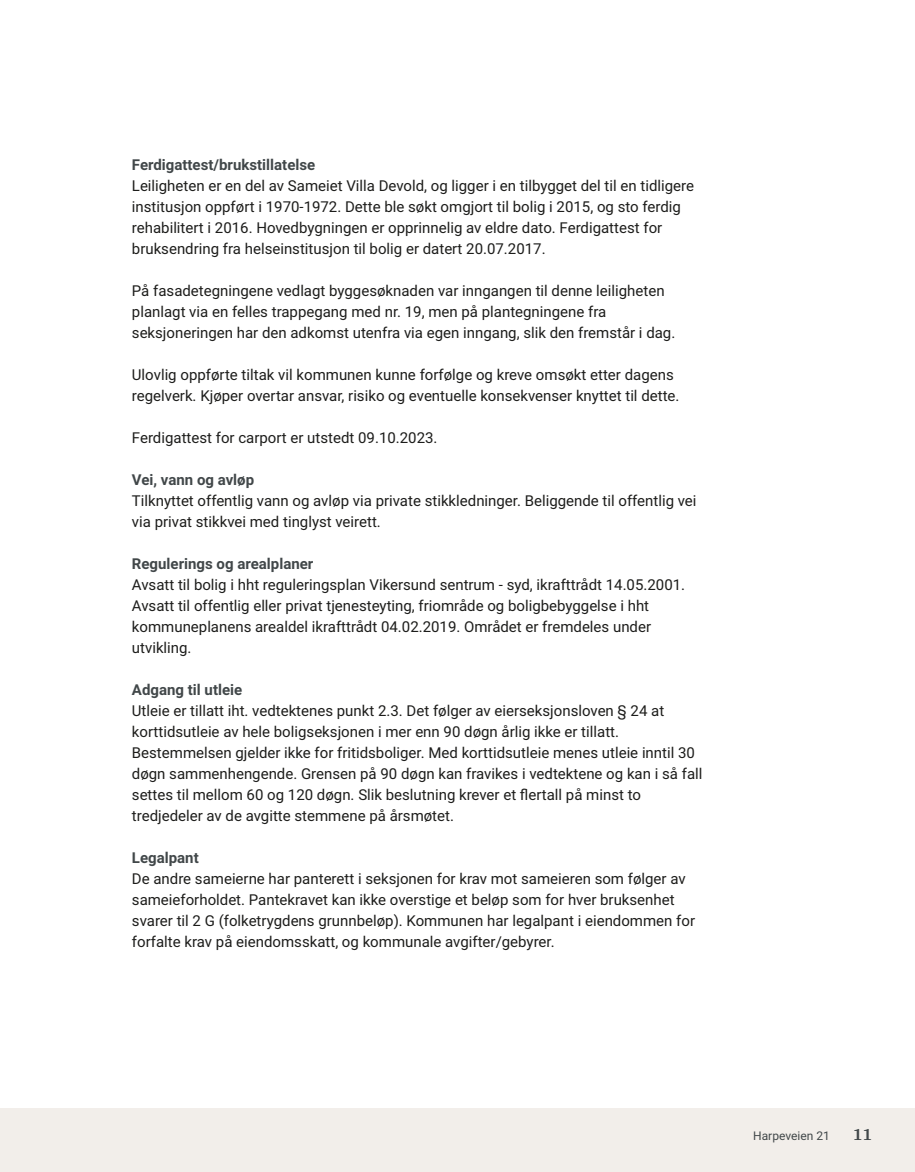
<style>
.page{position:relative;width:915px;height:1172px;background:#fff}
.page>*{position:absolute;margin:0;border:0;box-sizing:border-box;transform-origin:0 0}
.t1{font:700 18px "Arya";color:#414749}
.t2{font:15px/21px "Roboto";color:#1d1d1b}
.t3{font:700 15px "Roboto";color:#414749}
.t4{font:12px "Roboto";color:#414749}
</style>
<div class="page">
<div style="left:0;top:1108px;width:914px;height:64px;background:#f2eeea"></div>
<p class="t3" style="left:132px;top:154px;width:185px">Ferdigattest/brukstillatelse</p>
<p class="t2" style="left:132px;top:174px;width:563px">Leiligheten er en del av Sameiet Villa Devold, og ligger i en tilbygget del til en tidligere institusjon oppført i 1970‑1972. Dette ble søkt omgjort til bolig i 2015, og sto ferdig rehabilitert i 2016. Hovedbygningen er opprinnelig av eldre dato. Ferdigattest for bruksendring fra helseinstitusjon til bolig er datert 20.07.2017.</p>
<p class="t2" style="left:132px;top:279px;width:544px">På fasadetegningene vedlagt byggesøknaden var inngangen til denne leiligheten planlagt via en felles trappegang med nr. 19, men på plantegningene fra seksjoneringen har den adkomst utenfra via egen inngang, slik den fremstår i dag.</p>
<p class="t2" style="left:132px;top:363px;width:549px">Ulovlig oppførte tiltak vil kommunen kunne forfølge og kreve omsøkt etter dagens regelverk. Kjøper overtar ansvar, risiko og eventuelle konsekvenser knyttet til dette.</p>
<p class="t2" style="left:132px;top:426px;width:307px">Ferdigattest for carport er utstedt 09.10.2023.</p>
<p class="t3" style="left:132px;top:469px;width:124px">Vei, vann og avløp</p>
<p class="t2" style="left:132px;top:489px;width:566px">Tilknyttet offentlig vann og avløp via private stikkledninger. Beliggende til offentlig vei via privat stikkvei med tinglyst veirett.</p>
<p class="t3" style="left:132px;top:553px;width:183px">Regulerings og arealplaner</p>
<p class="t2" style="left:132px;top:573px;width:554px">Avsatt til bolig i hht reguleringsplan Vikersund sentrum ‑ syd, ikrafttrådt 14.05.2001.<br>Avsatt til offentlig eller privat tjenesteyting, friområde og boligbebyggelse i hht kommuneplanens arealdel ikrafttrådt 04.02.2019. Området er fremdeles under utvikling.</p>
<p class="t3" style="left:132px;top:679px;width:112px">Adgang til utleie</p>
<p class="t2" style="left:132px;top:699px;width:572px">Utleie er tillatt iht. vedtektenes punkt 2.3. Det følger av eierseksjonsloven § 24 at korttidsutleie av hele boligseksjonen i mer enn 90 døgn årlig ikke er tillatt.<br>Bestemmelsen gjelder ikke for fritidsboliger. Med korttidsutleie menes utleie inntil 30 døgn sammenhengende. Grensen på 90 døgn kan fravikes i vedtektene og kan i så fall settes til mellom 60 og 120 døgn. Slik beslutning krever et flertall på minst to tredjedeler av de avgitte stemmene på årsmøtet.</p>
<p class="t3" style="left:132px;top:847px;width:68px">Legalpant</p>
<p class="t2" style="left:132px;top:867px;width:564px">De andre sameierne har panterett i seksjonen for krav mot sameieren som følger av sameieforholdet. Pantekravet kan ikke overstige et beløp som for hver bruksenhet svarer til 2 G (folketrygdens grunnbeløp). Kommunen har legalpant i eiendommen for forfalte krav på eiendomsskatt, og kommunale avgifter/gebyrer.</p>
<p class="t4" style="left:753px;top:1127px;width:78px">Harpeveien 21</p>
<p class="t1" style="left:852px;top:1123px;width:21px">11</p>
</div>
